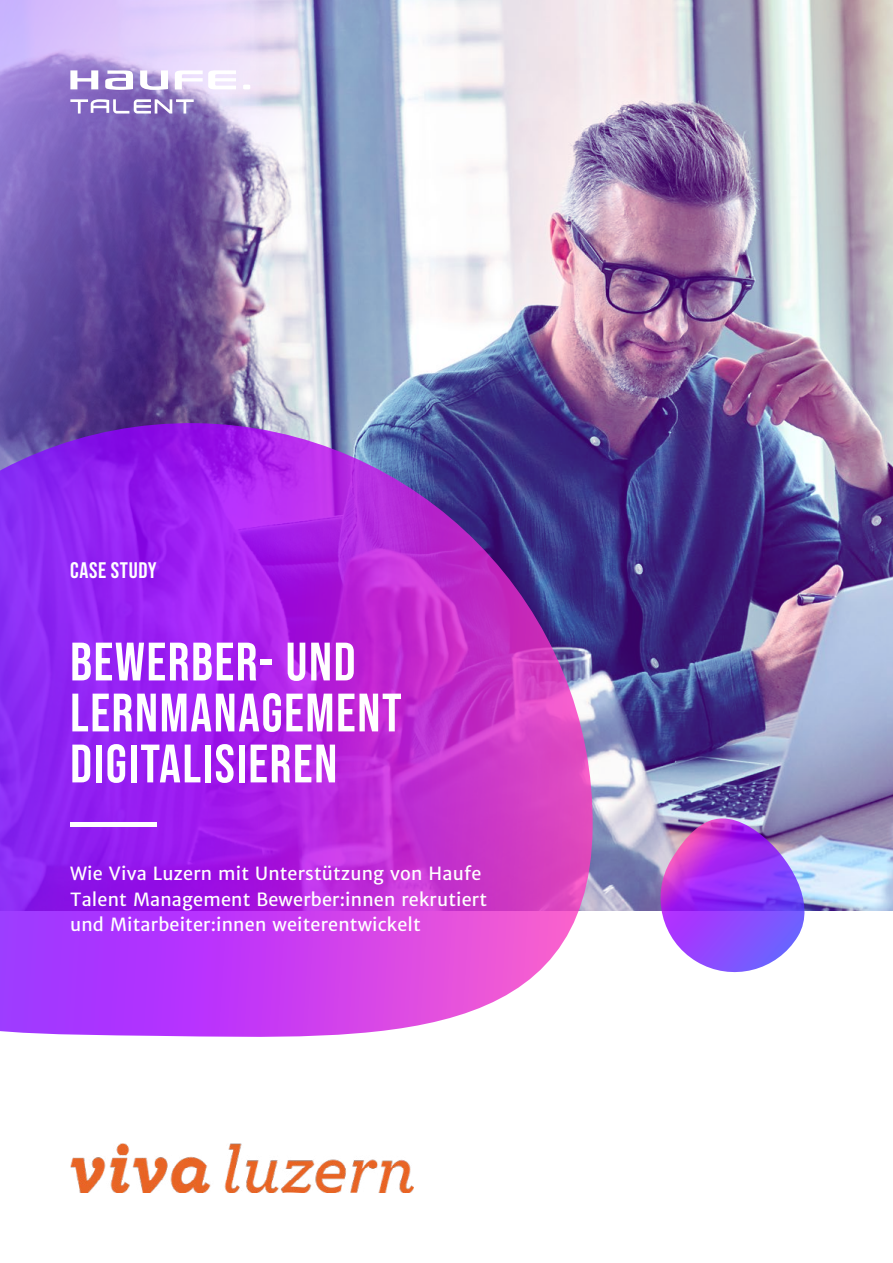
<style>
.page{position:relative;width:893px;height:1263px;background:#fff}
.page>*{position:absolute;margin:0;border:0;box-sizing:border-box;transform-origin:0 0}
.t1{font:54px/51px "Bebas Neue";letter-spacing:.03em;color:#fff}
.t2{font:22.5px "Bebas Neue";letter-spacing:.03em;color:#fff}
.t3{font:18px/25.5px "Haufe Merriweather Sans";letter-spacing:.01em;color:#fff}
</style>
<div class="page">
<img style="left:0;top:0;width:893px;height:910px">
<svg style="left:140px;top:70px;width:28px;height:20px"></svg>
<svg style="left:70px;top:70px;width:28px;height:19px"></svg>
<svg style="left:175px;top:70px;width:61px;height:19px"></svg>
<svg style="left:243px;top:85px;width:7px;height:4px"></svg>
<svg style="left:105px;top:70px;width:28px;height:20px"></svg>
<svg style="left:70px;top:99px;width:124px;height:15px"></svg>
<svg style="left:0;top:420px;width:595px;height:617px;background:#a835dd"></svg>
<img style="left:650px;top:818px;width:167px;height:155px">
<div style="left:70px;top:822px;width:87px;height:5px;background:#fff"></div>
<img style="left:70px;top:1143px;width:343px;height:50px">
<p class="t2" style="left:70px;top:557px;width:88px">CASE STUDY</p>
<h1 class="t1" style="left:70px;top:636px;width:333px">BEWERBER- UND<br>LERNMANAGEMENT<br>DIGITALISIEREN</h1>
<p class="t3" style="left:70px;top:861px;width:418px">Wie Viva Luzern mit Unterstützung von Haufe<br>Talent Management Bewerber:innen rekrutiert und Mitarbeiter:innen weiterentwickelt</p>
</div>
